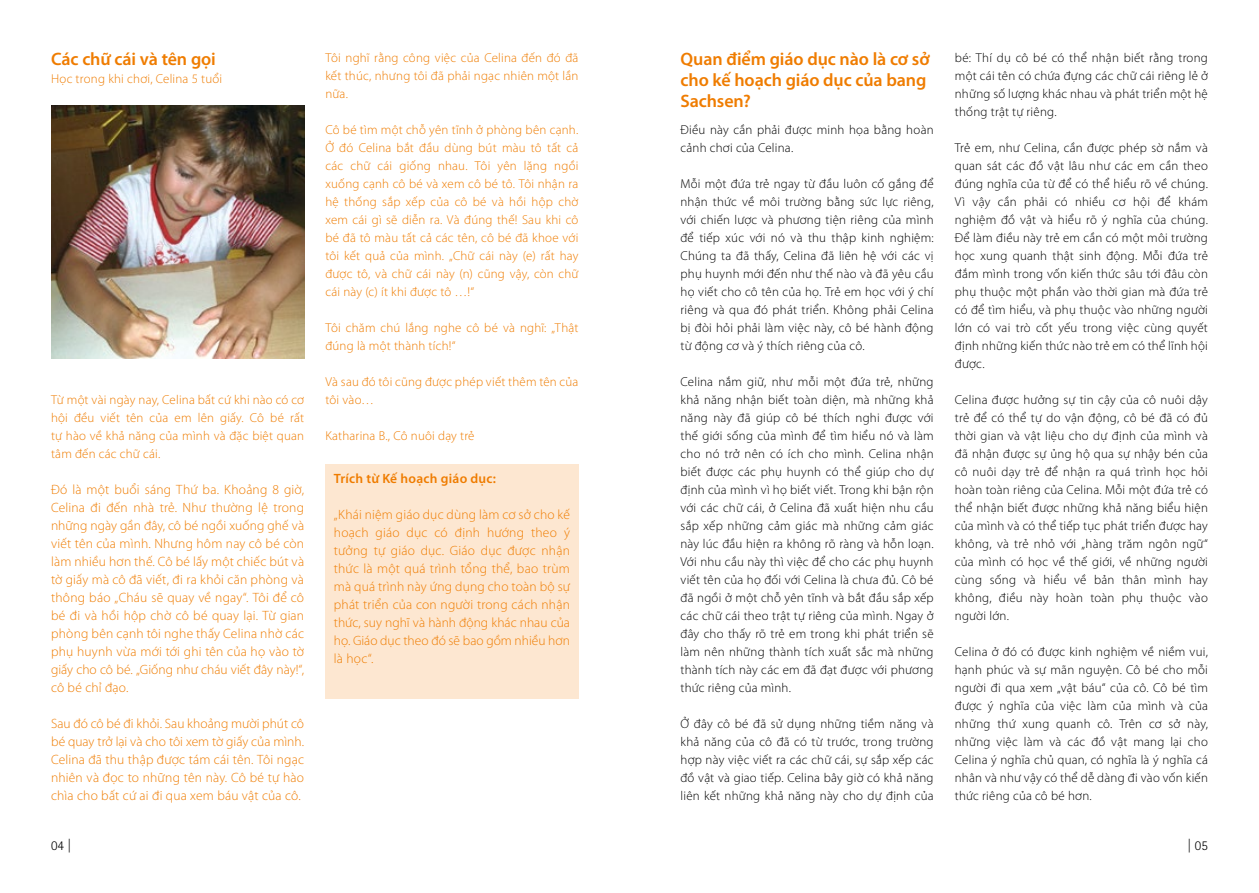
<style>
.page{position:relative;width:1259px;height:893px;background:#fff}
.page>*{position:absolute;margin:0;border:0;box-sizing:border-box;transform-origin:0 0}
.Zwischen_Headline_FS{font:600 18px/21px "Myriad Pro";letter-spacing:-.005em;color:#ef7c00}
.Fließtext_9_12{font:300 13.5px/18px "Myriad Pro";letter-spacing:.01em;color:#ef7c00;text-align:justify}
.Fließtext_im_Kasten{font:300 13.5px/18px "Myriad Pro";letter-spacing:.005em;color:#ef7c00;text-align:justify}
.HEadlin_im_Kasten_Fs{font:600 13.5px "Myriad Pro";letter-spacing:.02em;color:#ef7c00}
.t1{font:300 13.5px "Agfa Rotis Sans Serif";color:#000}
.Fließtext_vietnam{font:300 12.9px/18px "Myriad Pro";letter-spacing:.015em;color:#000;text-align:justify}
.Fließtext_vietnam-2{font:300 12.9px/18px "Myriad Pro";letter-spacing:.015em;color:#ef7c00;text-align:justify}
.Fließtext_FS{font:300 12.9px "Myriad Pro";letter-spacing:.02em;color:#ef7c00}
</style>
<div class="page">
<div style="left:325px;top:464px;width:253px;height:235px;background:#fde7d1"></div>
<img style="left:51px;top:105px;width:253px;height:253px">
<p class="Zwischen_Headline_FS" style="left:51px;top:48px;width:166px">Các chữ cái và tên gọi</p>
<p class="Fließtext_FS" style="left:51px;top:71px;width:173px">Học trong khi chơi, Celina 5 tuổi</p>
<p class="Fließtext_vietnam-2" style="left:51px;top:390px;width:255px">Từ một vài ngày nay, Celina bất cứ khi nào có cơ hội đều viết tên của em lên giấy. Cô bé rất tự hào về khả năng của mình và đặc biệt quan tâm đến các chữ cái.</p>
<p class="Fließtext_9_12" style="left:51px;top:480px;width:255px">Đó là một buổi sáng Thứ ba. Khoảng 8 giờ, Celina đi đến nhà trẻ. Như thường lệ trong những ngày gần đây, cô bé ngồi xuống ghế và viết tên của mình. Nhưng hôm nay cô bé còn làm nhiều hơn thế. Cô bé lấy một chiếc bút và tờ giấy mà cô đã viết, đi ra khỏi căn phòng và thông báo „Cháu sẽ quay về ngay“. Tôi để cô bé đi và hồi hộp chờ cô bé quay lại. Từ gian phòng bên cạnh tôi nghe thấy Celina nhờ các phụ huynh vừa mới tới ghi tên của họ vào tờ giấy cho cô bé. „Giống như cháu viết đây này!“, cô bé chỉ đạo.</p>
<p class="Fließtext_9_12" style="left:51px;top:714px;width:255px">Sau đó cô bé đi khỏi. Sau khoảng mười phút cô bé quay trở lại và cho tôi xem tờ giấy của mình.<br>Celina đã thu thập được tám cái tên. Tôi ngạc nhiên và đọc to những tên này. Cô bé tự hào chìa cho bất cứ ai đi qua xem báu vật của cô.</p>
<p class="Fließtext_vietnam-2" style="left:325px;top:48px;width:254px">Tôi nghĩ rằng công việc của Celina đến đó đã kết thúc, nhưng tôi đã phải ngạc nhiên một lần nữa.</p>
<p class="Fließtext_vietnam-2" style="left:325px;top:120px;width:255px">Cô bé tìm một chỗ yên tĩnh ở phòng bên cạnh.<br>Ở đó Celina bắt đầu dùng bút màu tô tất cả các chữ cái giống nhau. Tôi yên lặng ngồi xuống cạnh cô bé và xem cô bé tô. Tôi nhận ra hệ thống sắp xếp của cô bé và hồi hộp chờ xem cái gì sẽ diễn ra. Và đúng thế! Sau khi cô bé đã tô màu tất cả các tên, cô bé đã khoe với tôi kết quả của mình. „Chữ cái này (e) rất hay được tô, và chữ cái này (n) cũng vậy, còn chữ cái này (c) ít khi được tô …!“</p>
<p class="Fließtext_vietnam-2" style="left:325px;top:318px;width:254px">Tôi chăm chú lắng nghe cô bé và nghĩ: „Thật đúng là một thành tích!“</p>
<p class="Fließtext_vietnam-2" style="left:325px;top:372px;width:254px">Và sau đó tôi cũng được phép viết thêm tên của tôi vào…</p>
<p class="Fließtext_vietnam-2" style="left:325px;top:426px;width:151px">Katharina B., Cô nuôi dạy trẻ</p>
<p class="HEadlin_im_Kasten_Fs" style="left:334px;top:470px;width:164px">Trích từ Kế hoạch giáo dục:</p>
<p class="Fließtext_im_Kasten" style="left:334px;top:505px;width:238px">„Khái niệm giáo dục dùng làm cơ sở cho kế hoạch giáo dục có định hướng theo ý tưởng tự giáo dục. Giáo dục được nhận thức là một quá trình tổng thể, bao trùm mà quá trình này ứng dụng cho toàn bộ sự phát triển của con người trong cách nhận thức, suy nghĩ và hành động khác nhau của họ. Giáo dục theo đó sẽ bao gồm nhiều hơn là học“.</p>
<p class="Zwischen_Headline_FS" style="left:680px;top:48px;width:251px">Quan điểm giáo dục nào là cơ sở cho kế hoạch giáo dục của bang<br>Sachsen?</p>
<p class="Fließtext_vietnam" style="left:680px;top:120px;width:255px">Điều này cần phải được minh họa bằng hoàn cảnh chơi của Celina.</p>
<p class="Fließtext_vietnam" style="left:680px;top:174px;width:255px">Mỗi một đứa trẻ ngay từ đầu luôn cố gắng để nhận thức về môi trường bằng sức lực riêng, với chiến lược và phương tiện riêng của mình để tiếp xúc với nó và thu thập kinh nghiệm:<br>Chúng ta đã thấy, Celina đã liên hệ với các vị phụ huynh mới đến như thế nào và đã yêu cầu họ viết cho cô tên của họ. Trẻ em học với ý chí riêng và qua đó phát triển. Không phải Celina bị đòi hỏi phải làm việc này, cô bé hành động từ động cơ và ý thích riêng của cô.</p>
<p class="Fließtext_vietnam" style="left:680px;top:372px;width:255px">Celina nắm giữ, như mỗi một đứa trẻ, những khả năng nhận biết toàn diện, mà những khả năng này đã giúp cô bé thích nghi được với thế giới sống của mình để tìm hiểu nó và làm cho nó trở nên có ích cho mình. Celina nhận biết được các phụ huynh có thể giúp cho dự định của mình vì họ biết viết. Trong khi bận rộn với các chữ cái, ở Celina đã xuất hiện nhu cầu sắp xếp những cảm giác mà những cảm giác này lúc đầu hiện ra không rõ ràng và hỗn loạn.<br>Với nhu cầu này thì việc để cho các phụ huynh viết tên của họ đối với Celina là chưa đủ. Cô bé đã ngồi ở một chỗ yên tĩnh và bắt đầu sắp xếp các chữ cái theo trật tự riêng của mình. Ngay ở đây cho thấy rõ trẻ em trong khi phát triển sẽ làm nên những thành tích xuất sắc mà những thành tích này các em đã đạt được với phương thức riêng của mình.</p>
<p class="Fließtext_vietnam" style="left:680px;top:714px;width:255px">Ở đây cô bé đã sử dụng những tiềm năng và khả năng của cô đã có từ trước, trong trường hợp này việc viết ra các chữ cái, sự sắp xếp các đồ vật và giao tiếp. Celina bây giờ có khả năng liên kết những khả năng này cho dự định của</p>
<p class="Fließtext_vietnam" style="left:955px;top:48px;width:255px">bé: Thí dụ cô bé có thể nhận biết rằng trong một cái tên có chứa đựng các chữ cái riêng lẻ ở những số lượng khác nhau và phát triển một hệ thống trật tự riêng.</p>
<p class="Fließtext_vietnam" style="left:955px;top:138px;width:255px">Trẻ em, như Celina, cần được phép sờ nắm và quan sát các đồ vật lâu như các em cần theo đúng nghĩa của từ để có thể hiểu rõ về chúng.<br>Vì vậy cần phải có nhiều cơ hội để khám nghiệm đồ vật và hiểu rõ ý nghĩa của chúng.<br>Để làm điều này trẻ em cần có một môi trường học xung quanh thật sinh động. Mỗi đứa trẻ đắm mình trong vốn kiến thức sâu tới đâu còn phụ thuộc một phần vào thời gian mà đứa trẻ có để tìm hiểu, và phụ thuộc vào những người lớn có vai trò cốt yếu trong việc cùng quyết định những kiến thức nào trẻ em có thể lĩnh hội được.</p>
<p class="Fließtext_vietnam" style="left:955px;top:390px;width:255px">Celina được hưởng sự tin cậy của cô nuôi dậy trẻ để có thể tự do vận động, cô bé đã có đủ thời gian và vật liệu cho dự định của mình và đã nhận được sự ủng hộ qua sự nhậy bén của cô nuôi dạy trẻ để nhận ra quá trình học hỏi hoàn toàn riêng của Celina. Mỗi một đứa trẻ có thể nhận biết được những khả năng biểu hiện của mình và có thể tiếp tục phát triển được hay không, và trẻ nhỏ với „hàng trăm ngôn ngữ“ của mình có học về thế giới, về những người cùng sống và hiểu về bản thân mình hay không, điều này hoàn toàn phụ thuộc vào người lớn.</p>
<p class="Fließtext_vietnam" style="left:955px;top:642px;width:255px">Celina ở đó có được kinh nghiệm về niềm vui, hạnh phúc và sự mãn nguyện. Cô bé cho mỗi người đi qua xem „vật báu“ của cô. Cô bé tìm được ý nghĩa của việc làm của mình và của những thứ xung quanh cô. Trên cơ sở này, những việc làm và các đồ vật mang lại cho Celina ý nghĩa chủ quan, có nghĩa là ý nghĩa cá nhân và như vậy có thể dễ dàng đi vào vốn kiến thức riêng của cô bé hơn.</p>
<p class="t1" style="left:51px;top:838px;width:22px">04 |</p>
<p class="t1" style="left:1187px;top:838px;width:22px">| 05</p>
</div>
